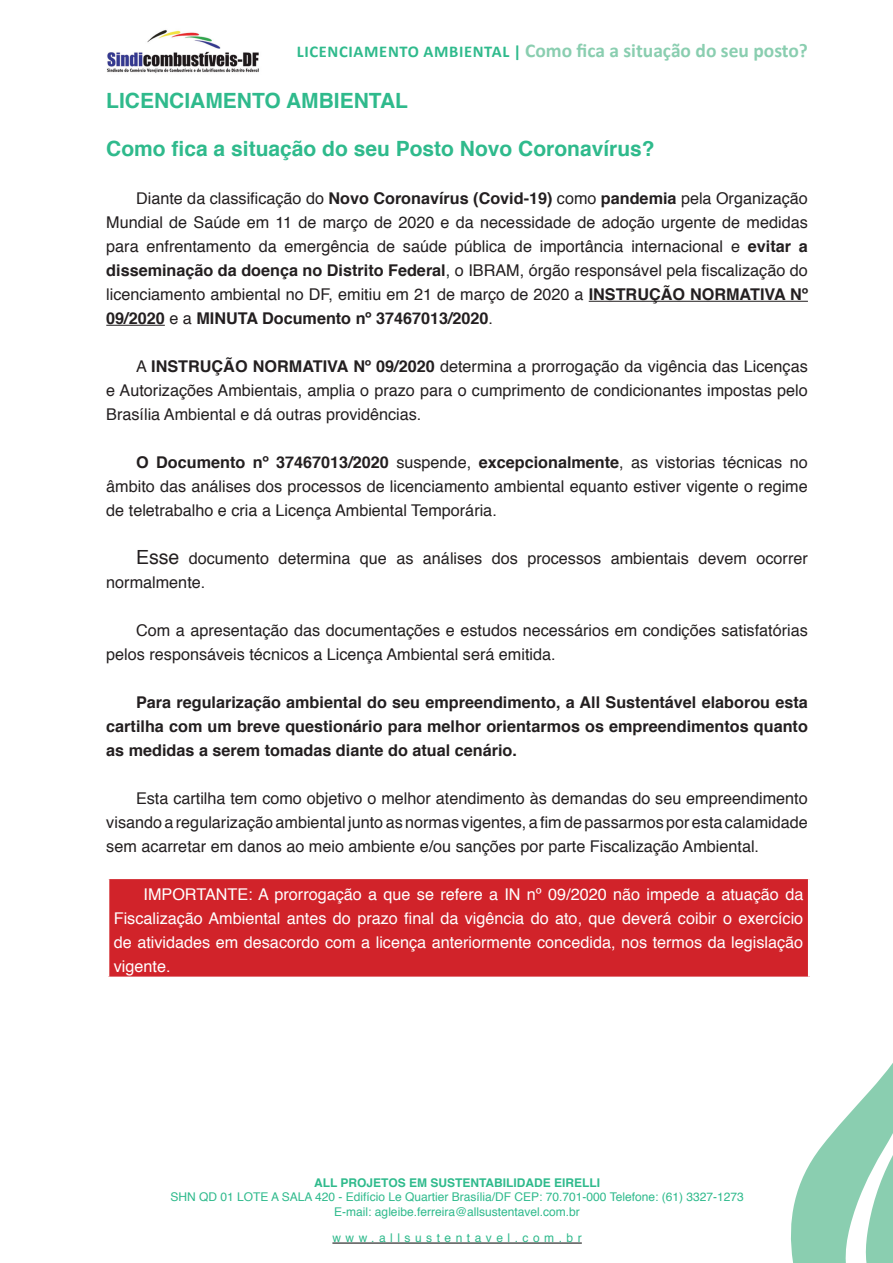
<style>
.page{position:relative;width:893px;height:1263px;background:#fff}
.page>*{position:absolute;margin:0;border:0;box-sizing:border-box;transform-origin:0 0}
.t1{font:700 21px "Helvetica";color:#2fba8c}
.t2{font:700 19.5px "Calibri";color:#8aceb0}
.t3{font:16.2px/24px "Helvetica";color:#231f20;text-align:justify}
.t4{font:16.2px/24px "Helvetica";color:#fff;text-align:justify}
.t5{font:700 16.2px/24px "Helvetica";color:#231f20;text-align:justify}
.t6{font:12px/14.4px "Helvetica";color:#2fba8c;text-align:center}
.t7{font:700 12px "Helvetica";color:#2fba8c}
.t8{font:12px "Helvetica";letter-spacing:.375em;color:#2fba8c}
.s1{font-size:16.5px;color:#2fba8c}
.s2{font-weight:700}
.s3{font-size:19.5px}
</style>
<div class="page">
<hr style="left:332px;top:1243px;width:250px;height:1px;background:#000">
<svg style="left:791px;top:1063px;width:102px;height:200px"></svg>
<img style="left:107px;top:30px;width:152px;height:43px">
<hr style="left:589px;top:301px;width:219px;height:1px;background:#231f20">
<hr style="left:106px;top:325px;width:59px;height:1px;background:#231f20">
<div style="left:108px;top:878px;width:701px;height:100px;background:#d1232a"></div>
<hr style="left:106px;top:876px;width:705px;height:3px;background:#fff">
<hr style="left:106px;top:879px;width:3px;height:98px;background:#fff">
<hr style="left:808px;top:879px;width:3px;height:98px;background:#fff">
<hr style="left:106px;top:977px;width:705px;height:3px;background:#fff">
<p class="t2" style="left:297px;top:38px;width:512px"><span class="s1">LICENCIAMENTO AMBIENTAL |</span> Como fica a situação do seu posto?</p>
<p class="t1" style="left:106px;top:84px;width:303px">LICENCIAMENTO AMBIENTAL</p>
<p class="t1" style="left:106px;top:132px;width:550px">Como fica a situação do seu Posto Novo Coronavírus?</p>
<p class="t3" style="left:106px;top:187px;width:703px;text-indent:30px">Diante da classificação do <span class="s2">Novo Coronavírus (Covid-19)</span> como <span class="s2">pandemia</span> pela Organização Mundial de Saúde em 11 de março de 2020 e da necessidade de adoção urgente de medidas para enfrentamento da emergência de saúde pública de importância internacional e <span class="s2">evitar a disseminação da doença no Distrito Federal</span>, o IBRAM, órgão responsável pela fiscalização do licenciamento ambiental no DF, emitiu em 21 de março de 2020 a <span class="s2">INSTRUÇÃO NORMATIVA Nº 09/2020</span> e a <span class="s2">MINUTA Documento nº 37467013/2020</span>.</p>
<p class="t3" style="left:106px;top:355px;width:703px;text-indent:30px">A <span class="s2">INSTRUÇÃO NORMATIVA Nº 09/2020</span> determina a prorrogação da vigência das Licenças e Autorizações Ambientais, amplia o prazo para o cumprimento de condicionantes impostas pelo Brasília Ambiental e dá outras providências.</p>
<p class="t3" style="left:106px;top:451px;width:703px;text-indent:30px"><span class="s2">O Documento nº 37467013/2020</span> suspende, <span class="s2">excepcionalmente</span>, as vistorias técnicas no âmbito das análises dos processos de licenciamento ambiental equanto estiver vigente o regime de teletrabalho e cria a Licença Ambiental Temporária.</p>
<p class="t3" style="left:106px;top:547px;width:703px;text-indent:30px"><span class="s3">Esse</span> documento determina que as análises dos processos ambientais devem ocorrer normalmente.</p>
<p class="t3" style="left:106px;top:619px;width:703px;text-indent:30px">Com a apresentação das documentações e estudos necessários em condições satisfatórias pelos responsáveis técnicos a Licença Ambiental será emitida.</p>
<p class="t5" style="left:106px;top:690px;width:703px;text-indent:30px">Para regularização ambiental do seu empreendimento, a All Sustentável elaborou esta cartilha com um breve questionário para melhor orientarmos os empreendimentos quanto as medidas a serem tomadas diante do atual cenário.</p>
<p class="t3" style="left:106px;top:787px;width:703px;text-indent:30px">Esta cartilha tem como objetivo o melhor atendimento às demandas do seu empreendimento visando a regularização ambiental junto as normas vigentes, a fim de passarmos por esta calamidade sem acarretar em danos ao meio ambiente e/ou sanções por parte Fiscalização Ambiental.</p>
<p class="t4" style="left:114px;top:883px;width:691px;text-indent:30px">IMPORTANTE: A prorrogação a que se refere a IN nº 09/2020 não impede a atuação da Fiscalização Ambiental antes do prazo final da vigência do ato, que deverá coibir o exercício de atividades em desacordo com a licença anteriormente concedida, nos termos da legislação vigente.</p>
<p class="t7" style="left:314px;top:1173px;width:288px">ALL PROJETOS EM SUSTENTABILIDADE EIRELLI</p>
<p class="t6" style="left:170px;top:1190px;width:575px">SHN QD 01 LOTE A SALA 420 - Edifício Le Quartier Brasília/DF CEP: 70.701-000 Telefone: (61) 3327-1273<br>E-mail: agleibe.ferreira@allsustentavel.com.br</p>
<p class="t8" style="left:332px;top:1229px;width:251px">www.allsustentavel.com.br</p>
</div>
